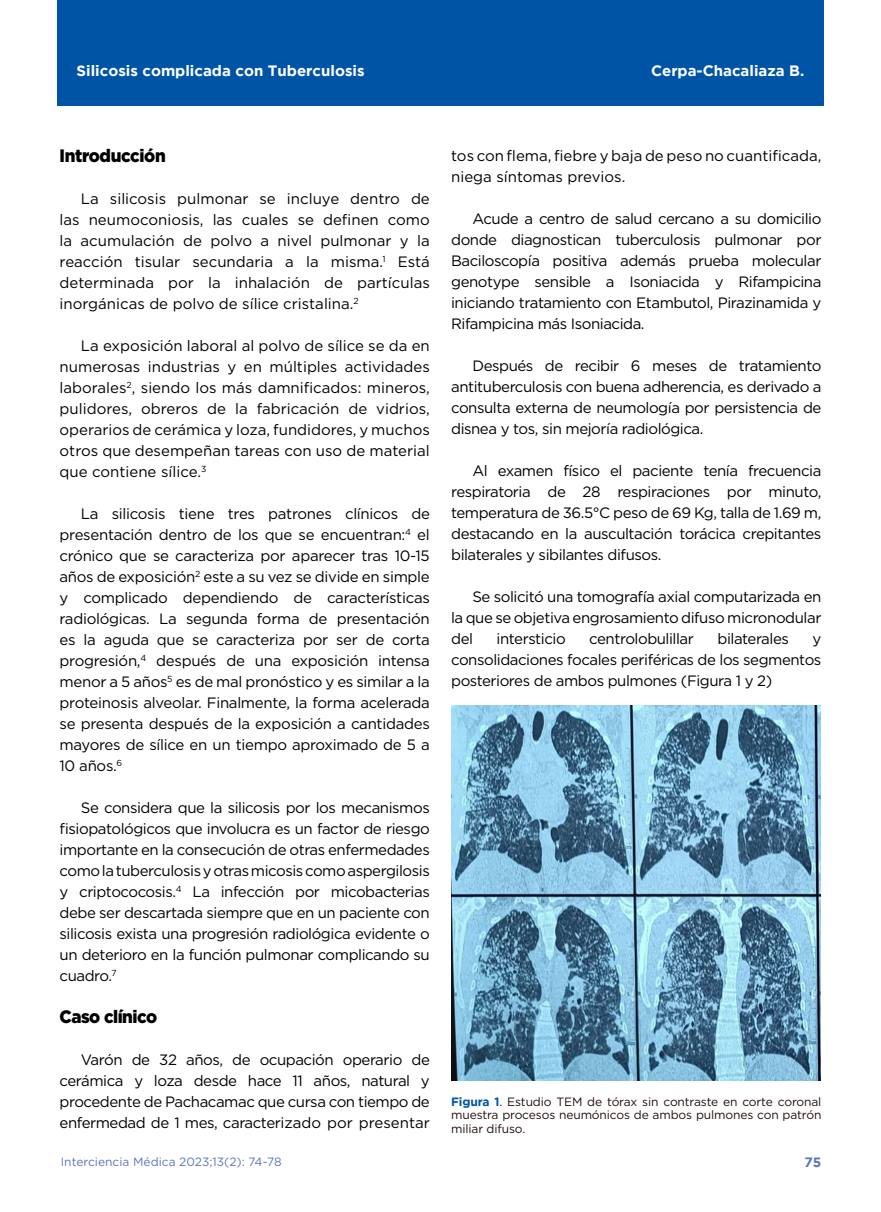
<style>
.page{position:relative;width:881px;height:1212px;background:#fff}
.page>*{position:absolute;margin:0;border:0;box-sizing:border-box;transform-origin:0 0}
.t1{font:900 18px "Gotham";letter-spacing:-.03em;color:#000;scale:.94 1}
.t2{font:15px/21px "Gotham";letter-spacing:-.03em;color:#000;text-align:justify}
.t3{font:15px/21px "Gotham";color:#000}
.t4{font:700 15px "Gotham";color:#fff}
.t5{font:700 13.5px "Gotham";color:#5a77ba}
.t6{font:12px/13.5px "Gotham";letter-spacing:-.01em;color:#240d0d;text-align:justify}
.t7{font:12px "Gotham";color:#5a77ba}
.s1{font-weight:700;color:#0054a6}
</style>
<div class="page">
<div style="left:57px;top:0;width:766px;height:106px;background:#0054a6"></div>
<img style="left:451px;top:706px;width:369px;height:374px">
<p class="t4" style="left:77px;top:62px;width:289px">Silicosis complicada con Tuberculosis</p>
<p class="t4" style="left:650px;top:62px;width:155px">Cerpa-Chacaliaza B.</p>
<p class="t1" style="left:60px;top:145px;width:114px">Introducción</p>
<p class="t2" style="left:60px;top:188px;width:371px;text-indent:21px">La silicosis pulmonar se incluye dentro de las neumoconiosis, las cuales se definen como la acumulación de polvo a nivel pulmonar y la reacción tisular secundaria a la misma.<sup>1</sup> Está determinada por la inhalación de partículas inorgánicas de polvo de sílice cristalina.<sup>2</sup></p>
<p class="t2" style="left:60px;top:335px;width:371px;text-indent:21px">La exposición laboral al polvo de sílice se da en numerosas industrias y en múltiples actividades laborales<sup>2</sup>, siendo los más damnificados: mineros, pulidores, obreros de la fabricación de vidrios, operarios de cerámica y loza, fundidores, y muchos otros que desempeñan tareas con uso de material que contiene sílice.<sup>3</sup></p>
<p class="t2" style="left:60px;top:503px;width:371px;text-indent:21px">La silicosis tiene tres patrones clínicos de presentación dentro de los que se encuentran:<sup>4</sup> el crónico que se caracteriza por aparecer tras 10-15 años de exposición<sup>2</sup> este a su vez se divide en simple y complicado dependiendo de características radiológicas. La segunda forma de presentación es la aguda que se caracteriza por ser de corta progresión,<sup>4</sup> después de una exposición intensa menor a 5 años<sup>5</sup> es de mal pronóstico y es similar a la proteinosis alveolar. Finalmente, la forma acelerada se presenta después de la exposición a cantidades mayores de sílice en un tiempo aproximado de 5 a 10 años.<sup>6</sup></p>
<p class="t2" style="left:60px;top:797px;width:371px;text-indent:21px">Se considera que la silicosis por los mecanismos fisiopatológicos que involucra es un factor de riesgo importante en la consecución de otras enfermedades como la tuberculosis y otras micosis como aspergilosis y criptococosis.<sup>4</sup> La infección por micobacterias debe ser descartada siempre que en un paciente con silicosis exista una progresión radiológica evidente o un deterioro en la función pulmonar complicando su cuadro.<sup>7</sup></p>
<p class="t1" style="left:60px;top:1006px;width:105px">Caso clínico</p>
<p class="t2" style="left:60px;top:1049px;width:371px;text-indent:21px">Varón de 32 años, de ocupación operario de cerámica y loza desde hace 11 años, natural y procedente de Pachacamac que cursa con tiempo de enfermedad de 1 mes, caracterizado por presentar</p>
<p class="t7" style="left:61px;top:1154px;width:222px">Interciencia Médica 2023;13(2): 74-78</p>
<p class="t3" style="left:451px;top:145px;width:371px">tos con flema, fiebre y baja de peso no cuantificada, niega síntomas previos.</p>
<p class="t2" style="left:451px;top:208px;width:371px;text-indent:21px">Acude a centro de salud cercano a su domicilio donde diagnostican tuberculosis pulmonar por Baciloscopía positiva además prueba molecular genotype sensible a Isoniacida y Rifampicina iniciando tratamiento con Etambutol, Pirazinamida y Rifampicina más Isoniacida.</p>
<p class="t2" style="left:451px;top:355px;width:371px;text-indent:21px">Después de recibir 6 meses de tratamiento antituberculosis con buena adherencia, es derivado a consulta externa de neumología por persistencia de disnea y tos, sin mejoría radiológica.</p>
<p class="t2" style="left:451px;top:460px;width:371px;text-indent:21px">Al examen físico el paciente tenía frecuencia respiratoria de 28 respiraciones por minuto, temperatura de 36.5°C peso de 69 Kg, talla de 1.69 m, destacando en la auscultación torácica crepitantes bilaterales y sibilantes difusos.</p>
<p class="t2" style="left:451px;top:586px;width:371px;text-indent:21px">Se solicitó una tomografía axial computarizada en la que se objetiva engrosamiento difuso micronodular del</p>
<p class="t2" style="left:496px;top:628px;width:71px">intersticio</p>
<p class="t2" style="left:589px;top:628px;width:106px">centrolobulillar</p>
<p class="t2" style="left:717px;top:628px;width:73px">bilaterales</p>
<p class="t2" style="left:451px;top:628px;width:371px;text-indent:361px">y consolidaciones focales periféricas de los segmentos posteriores de ambos pulmones (Figura 1 y 2)</p>
<p class="t6" style="left:451px;top:1094px;width:371px"><span class="s1">Figura 1</span>. Estudio TEM de tórax sin contraste en corte coronal muestra procesos neumónicos de ambos pulmones con patrón miliar difuso.</p>
<p class="t5" style="left:804px;top:1154px;width:18px">75</p>
</div>
